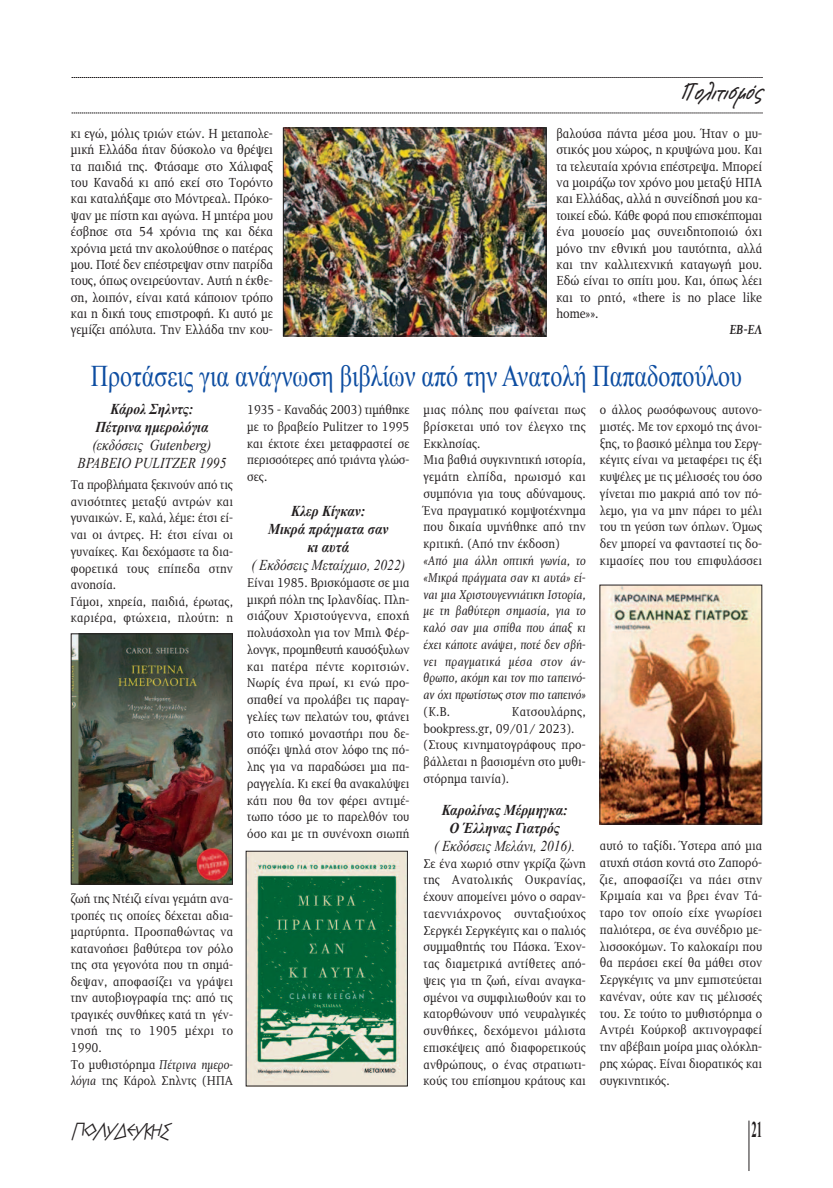
<style>
.page{position:relative;width:833px;height:1188px;background:#fff}
.page>*{position:absolute;margin:0;border:0;box-sizing:border-box;transform-origin:0 0}
.t1{font:30px "Times New Roman";color:#0d4da1;scale:.8 1}
.t2{font:italic 700 22.5px "CF Note";color:#231f20}
.t3{font:700 22.5px "Times New Roman";color:#231f20;scale:.48 1}
.t4{font:italic 700 17.88px "Mg Greek Archaic UC Pol";letter-spacing:-.06em;color:#231f20}
.t5{font:italic 700 15px/18px "Times New Roman";color:#231f20;text-align:center;scale:.9 1}
.t6{font:italic 15px/18px "Times New Roman";color:#231f20;text-align:center;scale:.9 1}
.t7{font:13.5px/16.4px "PF Diplomat";color:#231f20;text-align:justify;scale:.9 1}
.t8{font:italic 700 13.5px "PF Diplomat";color:#231f20;scale:.9 1}
.t9{font:13.12px/16.8px "PF Diplomat";letter-spacing:.005em;color:#231f20;text-align:justify;scale:.9 1}
.t10{font:italic 13.12px/16.8px "PF Diplomat";letter-spacing:-.01em;color:#231f20;text-align:justify;scale:.9 1}
.s1{font-style:italic}
</style>
<div class="page">
<hr style="left:748px;top:1120px;width:1px;height:50px;background:#231f20">
<svg style="left:72px;top:77px;width:690px;height:1px"></svg>
<svg style="left:72px;top:113px;width:690px;height:1px"></svg>
<img style="left:73px;top:635px;width:158px;height:247px">
<div style="left:71px;top:633px;width:162px;height:251px;border:1px solid #231f20"></div>
<img style="left:601px;top:586px;width:159px;height:236px">
<div style="left:599px;top:584px;width:163px;height:240px;border:1px solid #231f20"></div>
<img style="left:248px;top:852px;width:158px;height:231px">
<div style="left:246px;top:850px;width:162px;height:235px;border:1px solid #231f20"></div>
<img style="left:285px;top:130px;width:259px;height:204px">
<div style="left:283px;top:128px;width:263px;height:208px;border:1px solid #231f20"></div>
<h2 class="t2" style="left:680px;top:82px;width:89px">Πολιτισμ ός</h2>
<p class="t7" style="left:71px;top:125px;width:226px">κι εγώ, μόλις τριών ετών. Η μεταπολε&shy;μική Ελλάδα ήταν δύσκολο να θρέψει τα παιδιά της. Φτάσαμε στο Χάλιφαξ του Καναδά κι από εκεί στο Τορόντο και καταλήξαμε στο Μόντρεαλ. Πρόκο&shy;ψαν με πίστη και αγώνα. Η μητέρα μου έσβησε στα 54 χρόνια της και δέκα χρόνια μετά την ακολούθησε ο πατέρας μου. Ποτέ δεν επέστρεψαν στην πατρίδα τους, όπως ονειρεύονταν. Αυτή η έκθε&shy;ση, λοιπόν, είναι κατά κάποιον τρόπο και η δική τους επιστροφή. Κι αυτό με γεμίζει απόλυτα. Την Ελλάδα την κου-</p>
<p class="t7" style="left:556px;top:125px;width:230px">βαλούσα πάντα μέσα μου. Ήταν ο μυ&shy;στικός μου χώρος, η κρυψώνα μου. Και τα τελευταία χρόνια επέστρεψα. Μπορεί να μοιράζω τον χρόνο μου μεταξύ ΗΠΑ και Ελλάδας, αλλά η συνείδησή μου κα&shy;τοικεί εδώ. Κάθε φορά που επισκέπτομαι ένα μουσείο μας συνειδητοποιώ όχι μόνο την εθνική μου ταυτότητα, αλλά και την καλλιτεχνική καταγωγή μου.<br>Εδώ είναι το σπίτι μου. Και, όπως λέει και το ρητό, «there is no place like home»».</p>
<p class="t8" style="left:730px;top:323px;width:37px">ΕΒ-ΕΛ</p>
<h1 class="t1" style="left:91px;top:359px;width:815px">Προτάσεις για ανάγνωση βιβλίων από την Ανατολή Παπαδοπούλου</h1>
<p class="t5" style="left:95px;top:400px;width:127px">Κάρολ Σηλντς:<br>Πέτρινα ημερολόγια</p>
<p class="t6" style="left:77px;top:436px;width:167px">(εκδόσεις Gutenberg)<br>ΒΡΑΒΕΙΟ PULITZER 1995</p>
<p class="t9" style="left:71px;top:476px;width:182px;text-align:left">Τα προβλήματα ξεκινούν από τις ανισότητες μεταξύ αντρών και γυναικών. Ε, καλά, λέμε: έτσι εί&shy;ναι οι άντρες. Η: έτσι είναι οι γυναίκες. Και δεχόμαστε τα δια&shy;φορετικά τους επίπεδα στην ανοησία.<br>Γάμοι, χηρεία, παιδιά, έρωτας, καριέρα, φτώχεια, πλούτη: η</p>
<p class="t9" style="left:423px;top:401px;width:182px;text-align:left">μιας πόλης που φαίνεται πως βρίσκεται υπό τον έλεγχο της<br>Εκκλησίας.<br>Μια βαθιά συγκινητική ιστορία, γεμάτη ελπίδα, ηρωισμό και συμπόνια για τους αδύναμους.<br>Ένα πραγματικό κομψοτέχνημα που δικαία υμνήθηκε από την κριτική. (Από την έκδοση)</p>
<p class="t10" style="left:423px;top:552px;width:182px">«Από μια άλλη οπτική γωνία, το «Μικρά πράγματα σαν κι αυτά» εί&shy;ναι μια Χριστουγεννιάτικη Ιστορία, με τη βαθύτερη σημασία, για το καλό σαν μια σπίθα που άπαξ κι έχει κάποτε ανάψει, ποτέ δεν σβή&shy;νει πραγματικά μέσα στον άν&shy;θρωπο, ακόμη και τον πιο ταπεινό&shy;αν όχι πρωτίστως στον πιο ταπεινό»</p>
<p class="t9" style="left:423px;top:703px;width:31px">(Κ.Β.</p>
<p class="t9" style="left:600px;top:401px;width:182px">ο άλλος ρωσόφωνους αυτονο&shy;μιστές. Με τον ερχομό της άνοι&shy;ξης, το βασικό μέλημα του Σεργ&shy;κέγιτς είναι να μεταφέρει τις έξι κυψέλες με τις μέλισσές του όσο γίνεται πιο μακριά από τον πό&shy;λεμο, για να μην πάρει το μέλι του τη γεύση των όπλων. Όμως δεν μπορεί να φανταστεί τις δο&shy;κιμασίες που του επιφυλάσσει</p>
<p class="t9" style="left:247px;top:401px;width:182px">1935 - Καναδάς 2003) τιμήθηκε με το βραβείο Pulitzer το 1995 και έκτοτε έχει μεταφραστεί σε περισσότερες από τριάντα γλώσ&shy;σες.</p>
<p class="t5" style="left:268px;top:501px;width:135px">Κλερ Κίγκαν:<br>Μικρά πράγματα σαν κι αυτά</p>
<p class="t6" style="left:251px;top:555px;width:172px">( Εκδόσεις Μεταίχμιο, 2022)</p>
<p class="t9" style="left:247px;top:574px;width:182px">Είναι 1985. Βρισκόμαστε σε μια μικρή πόλη της Ιρλανδίας. Πλη&shy;σιάζουν Χριστούγεννα, εποχή πολυάσχολη για τον Μπιλ Φέρ&shy;λονγκ, προμηθευτή καυσόξυλων και πατέρα πέντε κοριτσιών.<br>Νωρίς ένα πρωί, κι ενώ προ&shy;σπαθεί να προλάβει τις παραγ&shy;γελίες των πελατών του, φτάνει στο τοπικό μοναστήρι που δε&shy;σπόζει ψηλά στον λόφο της πό&shy;λης για να παραδώσει μια πα&shy;ραγγελία. Κι εκεί θα ανακαλύψει κάτι που θα τον φέρει αντιμέ&shy;τωπο τόσο με το παρελθόν του όσο και με τη συνένοχη σιωπή</p>
<p class="t9" style="left:423px;top:703px;width:182px;text-align:left;text-indent:88px">Κατσουλάρης, bookpress.gr, 09/01/ 2023). (Στους κινηματογράφους προ&shy;βάλλεται η βασισμένη στο μυθι&shy;στόρημα ταινία).</p>
<p class="t5" style="left:442px;top:800px;width:142px">Καρολίνας Μέρμηγκα:<br>Ο Έλληνας Γιατρός</p>
<p class="t6" style="left:434px;top:836px;width:158px">( Εκδόσεις Μελάνι, 2016).</p>
<p class="t9" style="left:423px;top:854px;width:182px">Σε ένα χωριό στην γκρίζα ζώνη της Ανατολικής Ουκρανίας, έχουν απομείνει μόνο ο σαραν&shy;ταεννιάχρονος συνταξιούχος Σεργκέι Σεργκέγιτς και ο παλιός συμμαθητής του Πάσκα. Έχον&shy;τας διαμετρικά αντίθετες από&shy;ψεις για τη ζωή, είναι αναγκα&shy;σμένοι να συμφιλιωθούν και το κατορθώνουν υπό νευραλγικές συνθήκες, δεχόμενοι μάλιστα επισκέψεις από διαφορετικούς ανθρώπους, ο ένας στρατιωτι&shy;κούς του επίσημου κράτους και</p>
<p class="t9" style="left:600px;top:837px;width:182px">αυτό το ταξίδι. Ύστερα από μια ατυχή στάση κοντά στο Ζαπορό&shy;ζιε, αποφασίζει να πάει στην Κριμαία και να βρει έναν Τά&shy;ταρο τον οποίο είχε γνωρίσει παλιότερα, σε ένα συνέδριο με&shy;λισσοκόμων. Το καλοκαίρι που θα περάσει εκεί θα μάθει στον Σεργκέγιτς να μην εμπιστεύεται κανέναν, ούτε καν τις μέλισσές του. Σε τούτο το μυθιστόρημα ο Αντρέι Κούρκοβ ακτινογραφεί την αβέβαιη μοίρα μιας ολόκλη&shy;ρης χώρας. Είναι διορατικός και συγκινητικός.</p>
<p class="t9" style="left:71px;top:890px;width:182px;text-align:left">ζωή της Ντέιζι είναι γεμάτη ανα&shy;τροπές τις οποίες δέχεται αδια&shy;μαρτύρητα. Προσπαθώντας να κατανοήσει βαθύτερα τον ρόλο της στα γεγονότα που τη σημά&shy;δεψαν, αποφασίζει να γράψει την αυτοβιογραφία της: από τις τραγικές συνθήκες κατά τη γέν&shy;νησή της το 1905 μέχρι το<br>1990.<br>Το μυθιστόρημα <span class="s1">Πέτρινα ημερο&shy;λόγια</span> της Κάρολ Σηλντς (ΗΠΑ</p>
<h3 class="t4" style="left:73px;top:1119px;width:100px">ΠΟΛΥDΕΥΚΗΣ</h3>
<h2 class="t3" style="left:751px;top:1116px;width:24px">21</h2>
</div>
